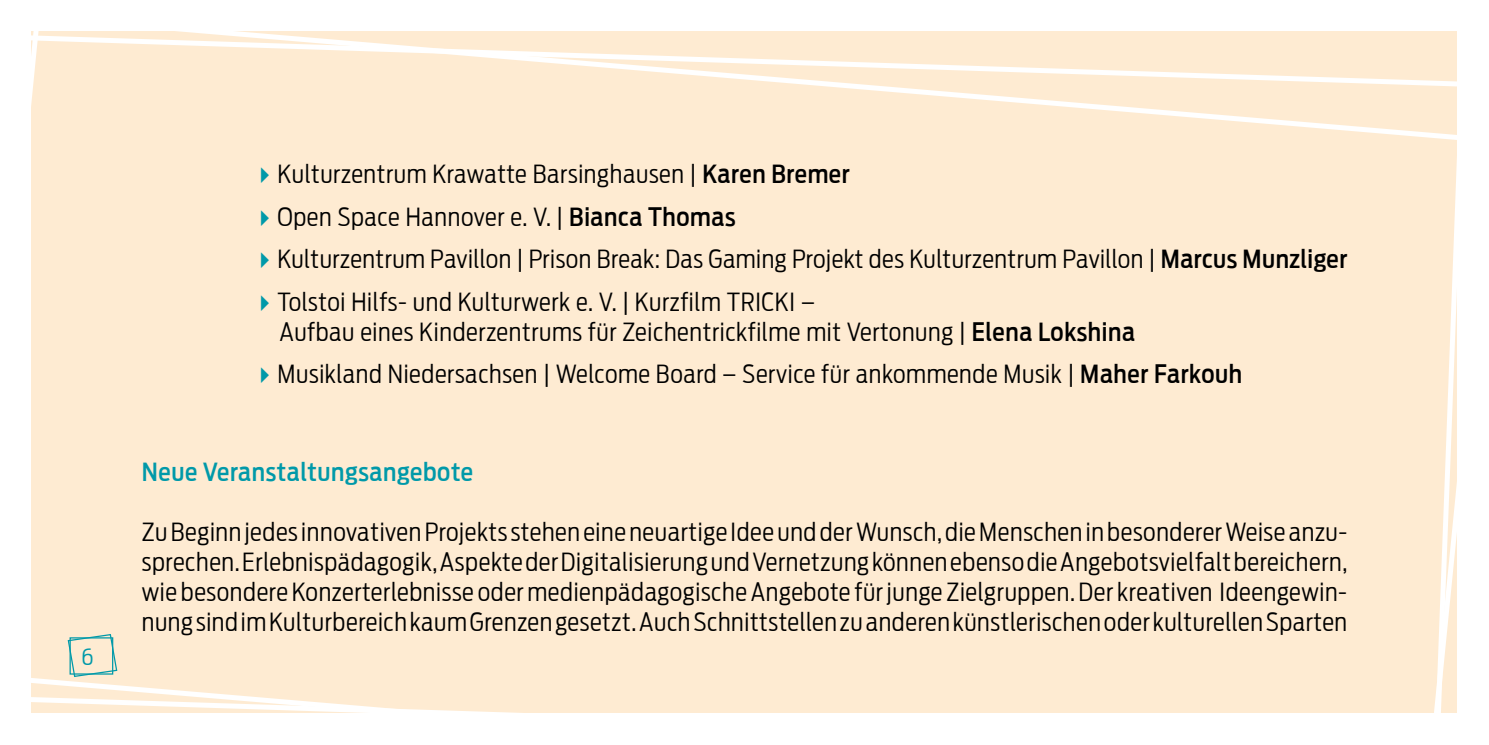
<style>
.page{position:relative;width:1489px;height:745px;background:#fff}
.page>*{position:absolute;margin:0;border:0;box-sizing:border-box;transform-origin:0 0}
.t1{font:300 25px/30px "Antenna Cond";letter-spacing:.025em;color:#000}
.t2{font:500 25px "Antenna Cond";letter-spacing:.025em;color:#0099a9}
.t3{font:300 22.5px "Antenna Cond";color:#0099a9}
.s1{color:#0099a9}
.s2{font-weight:500}
</style>
<div class="page">
<div style="left:31px;top:31px;width:1426px;height:682px;background:#feebd2"></div>
<p class="t3" style="left:81px;top:643px;width:14px">6</p>
<p class="t1" style="left:252px;top:159px;width:599px"><span class="s1">✔</span>Kulturzentrum Krawatte Barsinghausen | <span class="s2">Karen Bremer</span></p>
<p class="t1" style="left:252px;top:201px;width:485px"><span class="s1">✔</span>Open Space Hannover e. V. | <span class="s2">Bianca Thomas</span></p>
<p class="t1" style="left:252px;top:244px;width:1096px"><span class="s1">✔</span>Kulturzentrum Pavillon | Prison Break: Das Gaming Projekt des Kulturzentrum Pavillon | <span class="s2">Marcus Munzliger</span></p>
<p class="t1" style="left:279px;top:286px;width:857px;text-indent:-28px"><span class="s1">✔</span>Tolstoi Hilfs- und Kulturwerk e. V. | Kurzfilm TRICKI –<br>Aufbau eines Kinderzentrums für Zeichentrickfilme mit Vertonung | <span class="s2">Elena Lokshina</span></p>
<p class="t1" style="left:252px;top:359px;width:991px"><span class="s1">✔</span>Musikland Niedersachsen | Welcome Board – Service für ankommende Musik | <span class="s2">Maher Farkouh</span></p>
<p class="t2" style="left:142px;top:456px;width:333px">Neue Veranstaltungsangebote</p>
<p class="t1" style="left:142px;top:516px;width:1206px;text-align:justify">Zu Beginn jedes innovativen Projekts stehen eine neuartige Idee und der Wunsch, die Menschen in besonderer Weise anzu&shy;sprechen. Erlebnispädagogik, Aspekte der Digitalisierung und Vernetzung können ebenso die Angebotsvielfalt bereichern, wie besondere Konzerterlebnisse oder medienpädagogische Angebote für junge Zielgruppen. Der kreativen Ideengewin&shy;nung sind im Kulturbereich kaum Grenzen gesetzt. Auch Schnittstellen zu anderen künstlerischen oder kulturellen Sparten</p>
</div>
